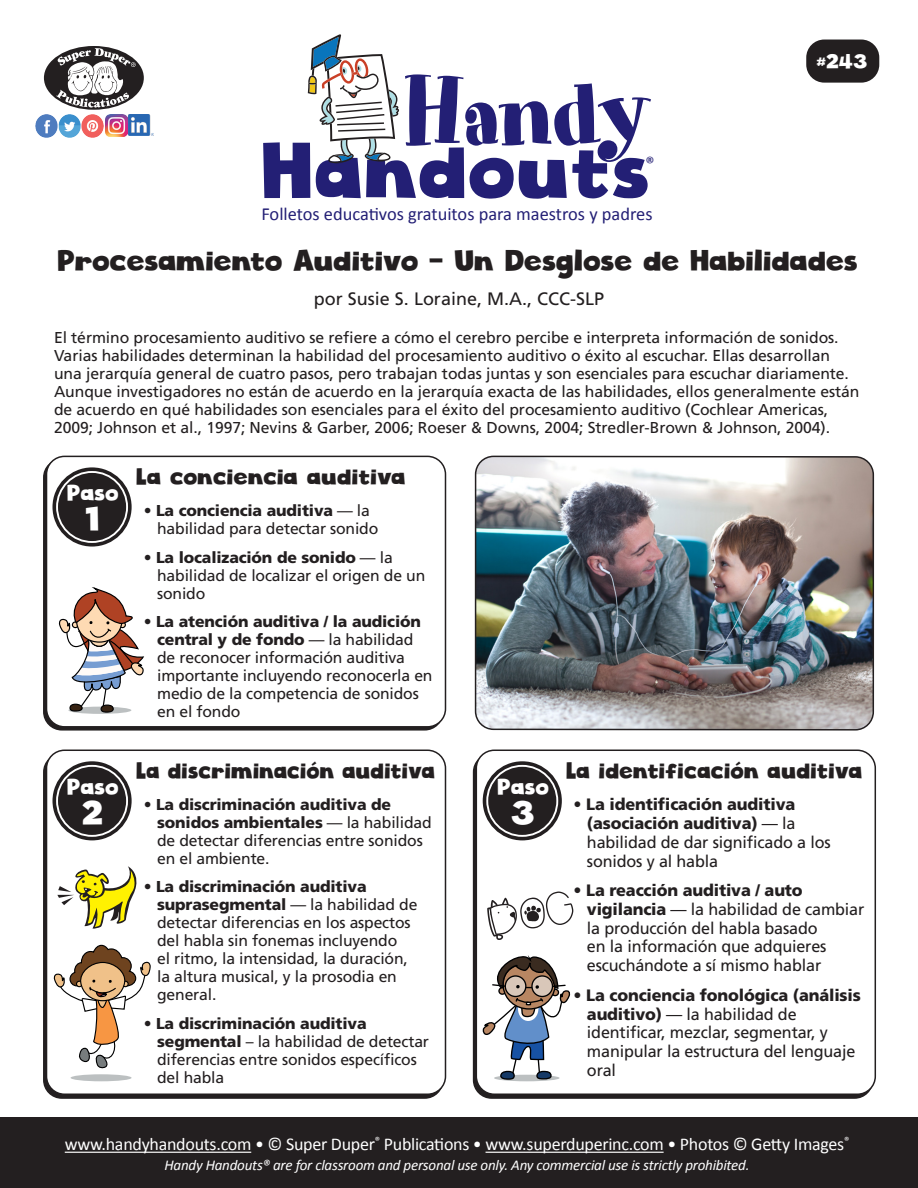
<style>
.page{position:relative;width:918px;height:1188px;background:#fff}
.page>*{position:absolute;margin:0;border:0;box-sizing:border-box;transform-origin:0 0}
.t1{font:93.75px "Art Department JNL";letter-spacing:-.03em;color:#231f75}
.t2{font:76.8px "Cloudy Witha Chanceof Love";color:#231f75}
.t3{font:32.7px "Cloudy Witha Chanceof Love";color:#fff}
.HH_Title{font:28.5px "Cloudy Witha Chanceof Love";letter-spacing:-.02em;color:#231f20}
.HH_Text{font:22.5px "Cloudy Witha Chanceof Love";letter-spacing:-.01em;color:#231f20;scale:.94 1}
.HH_Text-2{font:22.5px "Cloudy Witha Chanceof Love";letter-spacing:-.01em;color:#231f20;scale:.96 1}
.HH_Text-3{font:22.5px "Cloudy Witha Chanceof Love";letter-spacing:-.01em;color:#231f20}
.t4{font:21.75px "Cloudy Witha Chanceof Love";color:#fff}
.t5{font:19.5px "Cloudy Witha Chanceof Love";color:#fff}
.t6{font:18.45px "Calibri";color:#231f75}
.t7{font:18px "Calibri";letter-spacing:-.015em;color:#fff}
.HH_Author{font:18px "Frutiger";color:#231f20}
.t8{font:18px "Calibri";color:#231f75}
.HH_Text-4{font:16.5px/18.8px "Frutiger";letter-spacing:-.01em;color:#231f20}
.HH_Text-5{font:15.75px/18px "Frutiger";letter-spacing:-.005em;color:#231f20}
.t9{font:italic 15px "Calibri";letter-spacing:-.015em;color:#fff}
.s1{font-weight:900}
</style>
<div class="page">
<div style="left:0;top:1118px;width:918px;height:70px;background:#231f20"></div>
<hr style="left:65px;top:1152px;width:186px;height:1px;background:#fff">
<hr style="left:486px;top:1152px;width:178px;height:1px;background:#fff">
<img style="left:474px;top:455px;width:401px;height:276px">
<div style="left:46px;top:456px;width:400px;height:272px;border:2px solid #231f20;border-radius:18px"></div>
<div style="left:46px;top:750px;width:400px;height:345px;border:2px solid #231f20;border-radius:18px"></div>
<div style="left:476px;top:750px;width:400px;height:345px;border:2px solid #231f20;border-radius:18px"></div>
<div style="left:806px;top:40px;width:73px;height:43px;background:#231f20;border-radius:18px"></div>
<div style="left:44px;top:46px;width:100px;height:64px;background:#231f20;border-radius:50%"></div>
<svg style="left:56px;top:48px;width:80px;height:60px"></svg>
<img style="left:36px;top:115px;width:68px;height:22px">
<img style="left:106px;top:115px;width:21px;height:21px">
<img style="left:129px;top:115px;width:24px;height:21px">
<svg style="left:308px;top:34px;width:91px;height:129px"></svg>
<svg style="left:68px;top:707px;width:63px;height:7px"></svg>
<div style="left:101px;top:704px;width:13px;height:9px;border:1px solid #000001;border-radius:50%"></div>
<svg style="left:58px;top:542px;width:86px;height:170px"></svg>
<div style="left:71px;top:1074px;width:61px;height:7px;background:#bcc0c1;border-radius:50%"></div>
<svg style="left:53px;top:944px;width:98px;height:125px"></svg>
<svg style="left:57px;top:866px;width:80px;height:63px"></svg>
<svg style="left:487px;top:892px;width:86px;height:48px"></svg>
<div style="left:494px;top:1075px;width:66px;height:6px;background:#bcc0c1;border-radius:50%"></div>
<svg style="left:482px;top:955px;width:89px;height:125px"></svg>
<svg style="left:52px;top:467px;width:80px;height:80px"></svg>
<div style="left:57px;top:472px;width:70px;height:70px;background:#231f20;border-radius:50%"></div>
<div style="left:56px;top:471px;width:72px;height:72px;border:2px solid #fff;border-radius:50%"></div>
<svg style="left:52px;top:761px;width:80px;height:79px"></svg>
<div style="left:57px;top:766px;width:70px;height:70px;background:#231f20;border-radius:50%"></div>
<div style="left:56px;top:765px;width:72px;height:72px;border:2px solid #fff;border-radius:50%"></div>
<svg style="left:483px;top:761px;width:79px;height:79px"></svg>
<div style="left:487px;top:766px;width:70px;height:70px;background:#231f20;border-radius:50%"></div>
<div style="left:486px;top:765px;width:72px;height:72px;border:2px solid #fff;border-radius:50%"></div>
<p class="t1" style="left:402px;top:57px;width:252px">Handy</p>
<p class="t2" style="left:264px;top:123px;width:391px">Handouts</p>
<p class="t8" style="left:646px;top:150px;width:11px">®</p>
<p class="t6" style="left:261px;top:201px;width:393px">Folletos educativos gratuitos para maestros y padres</p>
<p class="t5" style="left:818px;top:49px;width:52px">#243</p>
<p class="HH_Title" style="left:59px;top:243px;width:802px">Procesamiento Auditivo – Un Desglose de Habilidades</p>
<p class="HH_Author" style="left:314px;top:289px;width:292px">por Susie S. Loraine, M.A., CCC-SLP</p>
<p class="HH_Text-5" style="left:54px;top:329px;width:807px">El término procesamiento auditivo se refiere a cómo el cerebro percibe e interpreta información de sonidos.<br>Varias habilidades determinan la habilidad del procesamiento auditivo o éxito al escuchar. Ellas desarrollan una jerarquía general de cuatro pasos, pero trabajan todas juntas y son esenciales para escuchar diariamente.<br>Aunque investigadores no están de acuerdo en la jerarquía exacta de las habilidades, ellos generalmente están de acuerdo en qué habilidades son esenciales para el éxito del procesamiento auditivo (Cochlear Americas, 2009; Johnson et al., 1997; Nevins &amp; Garber, 2006; Roeser &amp; Downs, 2004; Stredler-Brown &amp; Johnson, 2004).</p>
<p class="HH_Text-3" style="left:137px;top:463px;width:271px">La conciencia auditiva</p>
<p class="HH_Text-5" style="left:157px;top:501px;width:223px;text-indent:-14px"><span class="s1">• La conciencia auditiva</span> — la habilidad para detectar sonido</p>
<p class="HH_Text-5" style="left:157px;top:548px;width:270px;text-indent:-14px"><span class="s1">• La localización de sonido</span> — la habilidad de localizar el origen de un sonido</p>
<p class="HH_Text-5" style="left:157px;top:613px;width:277px;text-indent:-14px"><span class="s1">• La atención auditiva / la audición central y de fondo</span> — la habilidad de reconocer información auditiva importante incluyendo reconocerla en medio de la competencia de sonidos en el fondo</p>
<h3 class="t4" style="left:68px;top:479px;width:54px">Paso</h3>
<h3 class="t3" style="left:87px;top:499px;width:16px">1</h3>
<h3 class="t4" style="left:68px;top:773px;width:54px">Paso</h3>
<h3 class="t3" style="left:83px;top:793px;width:23px">2</h3>
<p class="HH_Text" style="left:137px;top:757px;width:320px">La discriminación auditiva</p>
<p class="HH_Text-5" style="left:157px;top:795px;width:276px;text-indent:-14px"><span class="s1">• La discriminación auditiva de sonidos ambientales</span> — la habilidad de detectar diferencias entre sonidos en el ambiente.</p>
<p class="HH_Text-5" style="left:157px;top:878px;width:262px;text-indent:-14px"><span class="s1">• La discriminación auditiva suprasegmental</span> — la habilidad de detectar diferencias en los aspectos del habla sin fonemas incluyendo<br>el ritmo, la intensidad, la duración, la altura musical, y la prosodia en general.</p>
<p class="HH_Text-5" style="left:157px;top:1015px;width:273px;text-indent:-14px"><span class="s1">• La discriminación auditiva segmental</span> – la habilidad de detectar diferencias entre sonidos específicos del habla</p>
<h3 class="t4" style="left:498px;top:773px;width:54px">Paso</h3>
<h3 class="t3" style="left:512px;top:793px;width:25px">3</h3>
<p class="HH_Text-2" style="left:567px;top:757px;width:311px">La identificación auditiva</p>
<p class="HH_Text-4" style="left:587px;top:795px;width:245px;text-indent:-14px"><span class="s1">• La identificación auditiva (asociación auditiva)</span> — la habilidad de dar significado a los sonidos y al habla</p>
<p class="HH_Text-4" style="left:587px;top:881px;width:279px;text-indent:-14px"><span class="s1">• La reacción auditiva / auto vigilancia</span> — la habilidad de cambiar la producción del habla basado<br>en la información que adquieres escuchándote a sí mismo hablar</p>
<p class="HH_Text-4" style="left:587px;top:986px;width:275px;text-indent:-14px"><span class="s1">• La conciencia fonológica (análisis auditivo)</span> — la habilidad de identificar, mezclar, segmentar, y manipular la estructura del lenguaje oral</p>
<p class="t7" style="left:65px;top:1132px;width:786px">www.handyhandouts.com • © Super Duper<sup>®</sup> Publications • www.superduperinc.com • Photos © Getty Images<sup>®</sup></p>
<p class="t9" style="left:164px;top:1154px;width:587px">Handy Handouts® are for classroom and personal use only. Any commercial use is strictly prohibited.</p>
</div>
